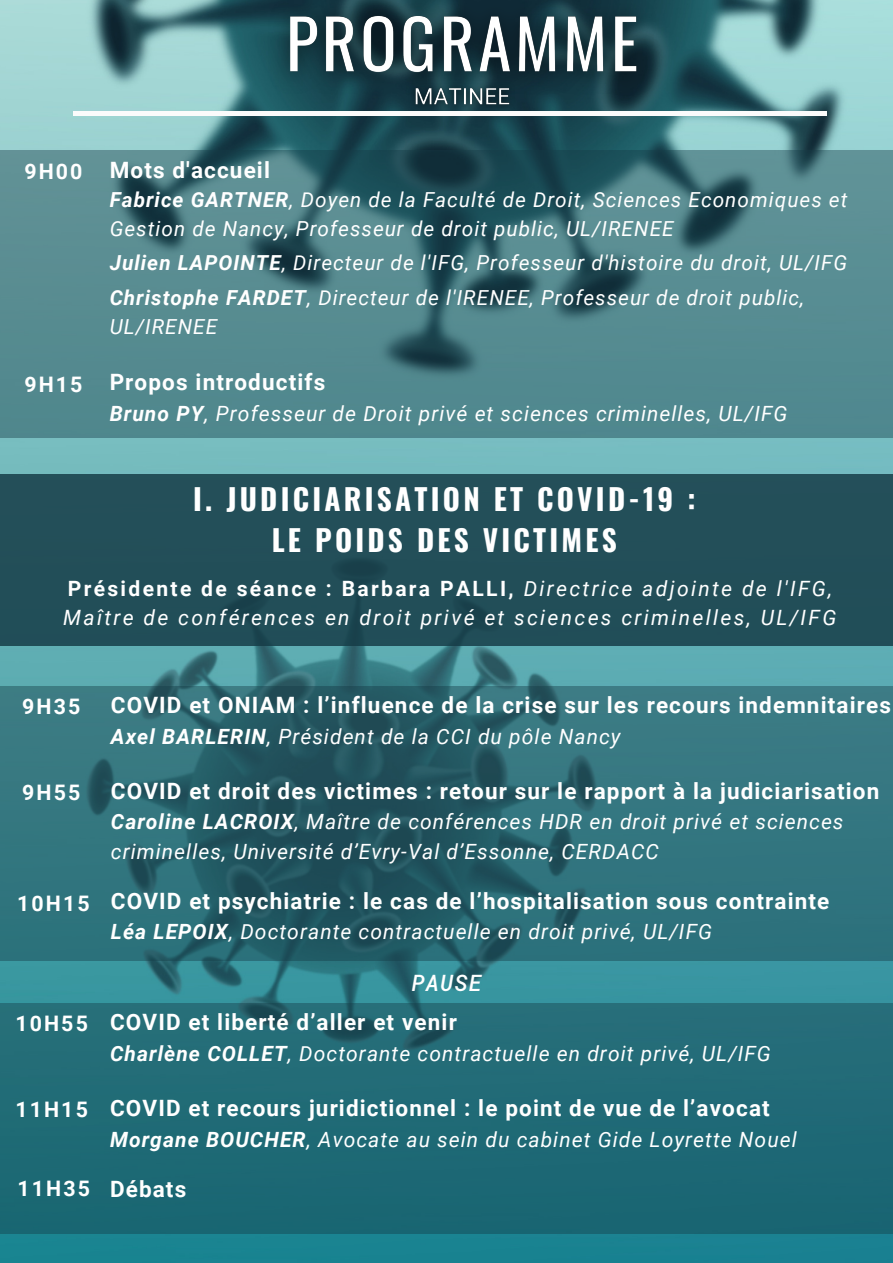
<style>
.page{position:relative;width:893px;height:1263px;background:#fff}
.page>*{position:absolute;margin:0;border:0;box-sizing:border-box;transform-origin:0 0}
.t1{font:700 29.33px "Oswald";letter-spacing:.11em;color:#fff}
.t2{font:700 22.5px "Roboto";letter-spacing:.05em;color:#fff}
.t3{font:italic 500 22.5px "Roboto Mono";letter-spacing:.05em;color:#fff}
.t4{font:700 21.38px "Roboto";letter-spacing:.1em;color:#fff}
.t5{font:italic 21.08px/29.2px "Roboto";letter-spacing:.11em;color:#fff}
.t6{font:italic 21px/29.2px "Roboto";letter-spacing:.05em;color:#fff}
.t7{font:italic 20.7px/28.8px "Roboto";letter-spacing:.05em;color:#fff}
.s1{font-weight:700}
.s2{font-weight:700;font-style:normal}
</style>
<div class="page">
<img style="left:0;top:0;width:893px;height:1263px">
<div style="left:0;top:1003px;width:893px;height:230px;background:#206a76"></div>
<svg style="left:0;top:686px;width:893px;height:275px;background:#2d6973"></svg>
<div style="left:0;top:474px;width:893px;height:171px;background:#234e59"></div>
<svg style="left:0;top:151px;width:893px;height:287px;background:#4c7f85"></svg>
<img style="left:257px;top:0;width:413px;height:122px">
<img style="left:405px;top:75px;width:114px;height:46px">
<div style="left:73px;top:111px;width:753px;height:5px;background:#fbfbfb"></div>
<p class="t4" style="left:24px;top:159px;width:60px">9H00</p>
<p class="t4" style="left:24px;top:372px;width:60px">9H15</p>
<p class="t2" style="left:110px;top:157px;width:162px">Mots d'accueil</p>
<p class="t7" style="left:110px;top:186px;width:739px"><span class="s1">Fabrice GARTNER</span>, Doyen de la Faculté de Droit, Sciences Economiques et<br>Gestion de Nancy, Professeur de droit public, UL/IRENEE</p>
<p class="t7" style="left:110px;top:248px;width:739px"><span class="s1">Julien LAPOINTE</span>, Directeur de l'IFG, Professeur d'histoire du droit, UL/IFG</p>
<p class="t7" style="left:110px;top:284px;width:696px"><span class="s1">Christophe FARDET</span>, Directeur de l'IRENEE, Professeur de droit public,<br>UL/IRENEE</p>
<p class="t2" style="left:110px;top:369px;width:217px">Propos introductifs</p>
<p class="t6" style="left:110px;top:399px;width:679px"><span class="s1">Bruno PY</span>, Professeur de Droit privé et sciences criminelles, UL/IFG</p>
<p class="t1" style="left:193px;top:476px;width:504px">I. JUDICIARISATION ET COVID-19 :</p>
<p class="t1" style="left:272px;top:517px;width:347px">LE POIDS DES VICTIMES</p>
<p class="t5" style="left:63px;top:574px;width:774px"><span class="s2">Présidente de séance : Barbara PALLI,</span> Directrice adjointe de l'IFG,<br>Maître de conférences en droit privé et sciences criminelles, UL/IFG</p>
<p class="t4" style="left:22px;top:695px;width:60px">9H35</p>
<p class="t4" style="left:22px;top:780px;width:60px">9H55</p>
<p class="t4" style="left:17px;top:891px;width:74px">10H15</p>
<p class="t4" style="left:15px;top:1011px;width:74px">10H55</p>
<p class="t4" style="left:15px;top:1097px;width:74px">11H15</p>
<p class="t4" style="left:17px;top:1176px;width:74px">11H35</p>
<p class="t2" style="left:111px;top:692px;width:781px">COVID et ONIAM : l’influence de la crise sur les recours indemnitaires</p>
<p class="t6" style="left:111px;top:722px;width:511px"><span class="s1">Axel BARLERIN</span>, Président de la CCI du pôle Nancy</p>
<p class="t2" style="left:111px;top:778px;width:770px">COVID et droit des victimes : retour sur le rapport à la judiciarisation</p>
<p class="t6" style="left:111px;top:807px;width:734px"><span class="s1">Caroline LACROIX</span>, Maître de conférences HDR en droit privé et sciences criminelles, Université d’Evry-Val d’Essonne, CERDACC</p>
<p class="t2" style="left:111px;top:888px;width:720px">COVID et psychiatrie : le cas de l’hospitalisation sous contrainte</p>
<p class="t6" style="left:111px;top:917px;width:602px"><span class="s1">Léa LEPOIX</span>, Doctorante contractuelle en droit privé, UL/IFG</p>
<p class="t3" style="left:411px;top:968px;width:72px">PAUSE</p>
<p class="t2" style="left:110px;top:1009px;width:348px">COVID et liberté d’aller et venir</p>
<p class="t6" style="left:110px;top:1039px;width:662px"><span class="s1">Charlène COLLET</span>, Doctorante contractuelle en droit privé, UL/IFG</p>
<p class="t2" style="left:110px;top:1095px;width:661px">COVID et recours juridictionnel : le point de vue de l’avocat</p>
<p class="t6" style="left:110px;top:1125px;width:688px"><span class="s1">Morgane BOUCHER</span>, Avocate au sein du cabinet Gide Loyrette Nouel</p>
<p class="t2" style="left:110px;top:1176px;width:78px">Débats</p>
</div>
